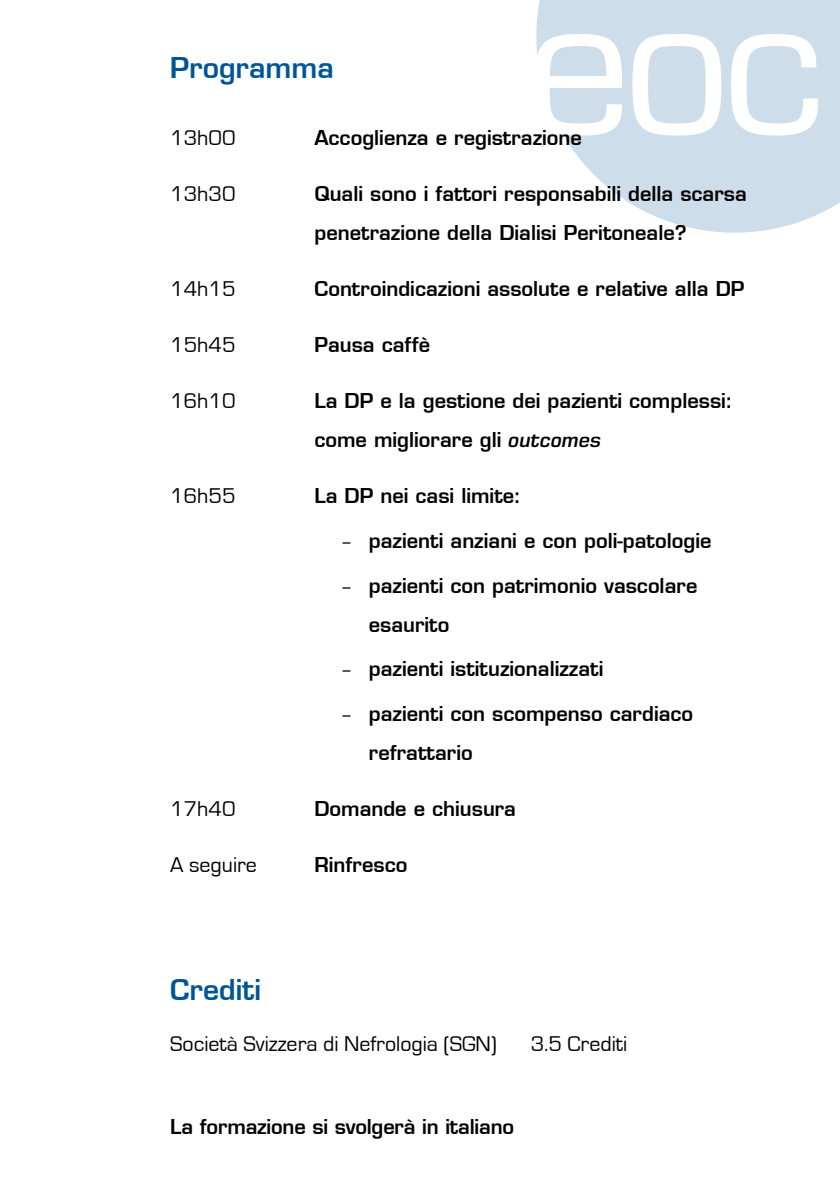
<style>
.page{position:relative;width:840px;height:1191px;background:#fff}
.page>*{position:absolute;margin:0;border:0;box-sizing:border-box;transform-origin:0 0}
.t1{font:600 28px "Eurostile";color:#005597}
.t2{font:22px "Eurostile";color:#000}
.t3{font:600 20px/39px "Eurostile";color:#000}
.s1{font-family:"Eurostile LT Std";font-style:italic}
.s2{font-weight:400}
</style>
<div class="page">
<svg style="left:536px;top:0;width:303px;height:233px;fill:#cdddea"></svg>
<h1 class="t1" style="left:170px;top:50px;width:165px">Programma</h1>
<p class="t2" style="left:170px;top:126px;width:67px">13h00</p>
<p class="t3" style="left:314px;top:118px;width:269px">Accoglienza e registrazione</p>
<p class="t2" style="left:170px;top:182px;width:67px">13h30</p>
<p class="t3" style="left:314px;top:174px;width:433px">Quali sono i fattori responsabili della scarsa penetrazione della Dialisi Peritoneale?</p>
<p class="t2" style="left:170px;top:277px;width:67px">14h15</p>
<p class="t3" style="left:314px;top:269px;width:431px">Controindicazioni assolute e relative alla DP</p>
<p class="t2" style="left:170px;top:333px;width:67px">15h45</p>
<p class="t3" style="left:314px;top:325px;width:117px">Pausa caffè</p>
<p class="t2" style="left:170px;top:389px;width:67px">16h10</p>
<p class="t3" style="left:314px;top:381px;width:420px">La DP e la gestione dei pazienti complessi: come migliorare gli <span class="s1">outcomes</span></p>
<p class="t2" style="left:170px;top:484px;width:67px">16h55</p>
<p class="t3" style="left:314px;top:476px;width:208px">La DP nei casi limite:</p>
<p class="t3" style="left:340px;top:521px;width:372px"><span class="s2">–</span> pazienti anziani e con poli-patologie</p>
<p class="t3" style="left:368px;top:565px;width:330px;text-indent:-28px"><span class="s2">–</span> pazienti con patrimonio vascolare esaurito</p>
<p class="t3" style="left:340px;top:649px;width:264px"><span class="s2">–</span> pazienti istituzionalizzati</p>
<p class="t3" style="left:368px;top:694px;width:325px;text-indent:-28px"><span class="s2">–</span> pazienti con scompenso cardiaco refrattario</p>
<p class="t2" style="left:170px;top:797px;width:67px">17h40</p>
<p class="t3" style="left:314px;top:789px;width:203px">Domande e chiusura</p>
<p class="t2" style="left:170px;top:853px;width:88px">A seguire</p>
<p class="t3" style="left:314px;top:845px;width:94px">Rinfresco</p>
<h1 class="t1" style="left:170px;top:972px;width:92px">Crediti</h1>
<p class="t2" style="left:170px;top:1031px;width:328px">Società Svizzera di Nefrologia (SGN)</p>
<p class="t2" style="left:530px;top:1031px;width:98px">3.5 Crediti</p>
<p class="t3" style="left:170px;top:1107px;width:345px">La formazione si svolgerà in italiano</p>
</div>
